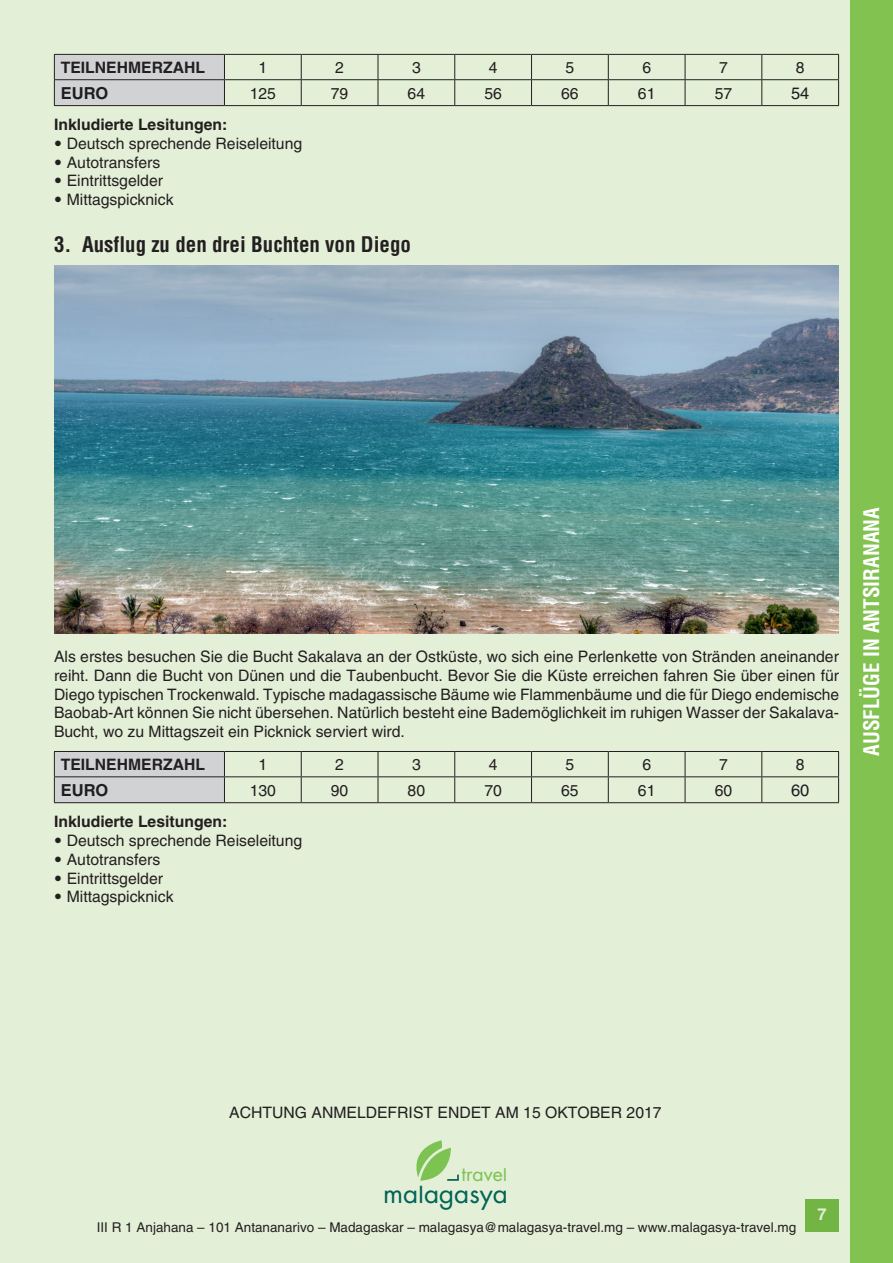
<style>
.page{position:relative;width:893px;height:1263px;background:#e3efd7}
.page>*{position:absolute;margin:0;border:0;box-sizing:border-box;transform-origin:0 0}
.t1{font:26.1px "Futura";color:#006355}
.t2{font:700 condensed 21px "Helvetica LT Std";color:#231f20}
.t3{font:700 condensed 21px "Helvetica LT Std";color:#fff}
.t4{font:19.5px "Futura";color:#7cc352}
.t5{font:700 16.5px "Helvetica LT Std";color:#1b1d1f}
.t6{font:16.5px "Helvetica LT Std";color:#1b1d1f}
.t7{font:700 16.5px "Helvetica LT Std";color:#fff}
.t8{font:15.75px/18.8px "Helvetica LT Std";color:#231f20;text-align:justify}
.t9{font:700 15.75px "Helvetica LT Std";color:#231f20}
.t10{font:13.5px "Helvetica LT Std";color:#231f20}
.s1{font-family:"Helvetica Neue LT Std";font-weight:300;font-stretch:condensed}
.s2{font-size:15.6px}
.s3{font-size:20.85px}
</style>
<div class="page">
<div style="left:850px;top:0;width:43px;height:1263px;background:#82c251"></div>
<div style="left:805px;top:1199px;width:34px;height:32px;background:#73b544"></div>
<svg style="left:416px;top:1140px;width:43px;height:41px"></svg>
<hr style="left:224px;top:79px;width:77px;height:1px;background:#231f20">
<hr style="left:301px;top:79px;width:77px;height:1px;background:#231f20">
<svg style="left:301px;top:55px;width:1px;height:50px"></svg>
<hr style="left:378px;top:79px;width:77px;height:1px;background:#231f20">
<svg style="left:378px;top:55px;width:1px;height:50px"></svg>
<hr style="left:455px;top:79px;width:76px;height:1px;background:#231f20">
<svg style="left:454px;top:55px;width:1px;height:50px"></svg>
<hr style="left:531px;top:79px;width:77px;height:1px;background:#231f20">
<svg style="left:531px;top:55px;width:1px;height:50px"></svg>
<hr style="left:608px;top:79px;width:77px;height:1px;background:#231f20">
<svg style="left:608px;top:55px;width:1px;height:50px"></svg>
<hr style="left:685px;top:79px;width:77px;height:1px;background:#231f20">
<svg style="left:685px;top:55px;width:1px;height:50px"></svg>
<hr style="left:762px;top:79px;width:77px;height:1px;background:#231f20">
<svg style="left:761px;top:55px;width:1px;height:50px"></svg>
<hr style="left:224px;top:54px;width:77px;height:1px;background:#231f20">
<hr style="left:301px;top:54px;width:77px;height:1px;background:#231f20">
<hr style="left:378px;top:54px;width:77px;height:1px;background:#231f20">
<hr style="left:455px;top:54px;width:76px;height:1px;background:#231f20">
<hr style="left:531px;top:54px;width:77px;height:1px;background:#231f20">
<hr style="left:608px;top:54px;width:77px;height:1px;background:#231f20">
<hr style="left:685px;top:54px;width:77px;height:1px;background:#231f20">
<hr style="left:762px;top:54px;width:77px;height:1px;background:#231f20">
<svg style="left:838px;top:55px;width:1px;height:50px"></svg>
<hr style="left:224px;top:105px;width:77px;height:1px;background:#231f20">
<hr style="left:301px;top:105px;width:77px;height:1px;background:#231f20">
<hr style="left:378px;top:105px;width:77px;height:1px;background:#231f20">
<hr style="left:455px;top:105px;width:76px;height:1px;background:#231f20">
<hr style="left:531px;top:105px;width:77px;height:1px;background:#231f20">
<hr style="left:608px;top:105px;width:77px;height:1px;background:#231f20">
<hr style="left:685px;top:105px;width:77px;height:1px;background:#231f20">
<hr style="left:762px;top:105px;width:77px;height:1px;background:#231f20">
<div style="left:54px;top:54px;width:171px;height:52px;background:#d1d2d4"></div>
<hr style="left:54px;top:105px;width:170px;height:1px;background:#231f20">
<img style="left:54px;top:265px;width:785px;height:368px">
<hr style="left:224px;top:776px;width:77px;height:1px;background:#231f20">
<hr style="left:301px;top:776px;width:77px;height:1px;background:#231f20">
<svg style="left:301px;top:752px;width:1px;height:50px"></svg>
<hr style="left:378px;top:776px;width:77px;height:1px;background:#231f20">
<svg style="left:378px;top:752px;width:1px;height:50px"></svg>
<hr style="left:455px;top:776px;width:76px;height:1px;background:#231f20">
<svg style="left:454px;top:752px;width:1px;height:50px"></svg>
<hr style="left:531px;top:776px;width:77px;height:1px;background:#231f20">
<svg style="left:531px;top:752px;width:1px;height:50px"></svg>
<hr style="left:608px;top:776px;width:77px;height:1px;background:#231f20">
<svg style="left:608px;top:752px;width:1px;height:50px"></svg>
<hr style="left:685px;top:776px;width:77px;height:1px;background:#231f20">
<svg style="left:685px;top:752px;width:1px;height:50px"></svg>
<hr style="left:762px;top:776px;width:77px;height:1px;background:#231f20">
<svg style="left:761px;top:752px;width:1px;height:50px"></svg>
<hr style="left:224px;top:751px;width:77px;height:1px;background:#231f20">
<hr style="left:301px;top:751px;width:77px;height:1px;background:#231f20">
<hr style="left:378px;top:751px;width:77px;height:1px;background:#231f20">
<hr style="left:455px;top:751px;width:76px;height:1px;background:#231f20">
<hr style="left:531px;top:751px;width:77px;height:1px;background:#231f20">
<hr style="left:608px;top:751px;width:77px;height:1px;background:#231f20">
<hr style="left:685px;top:751px;width:77px;height:1px;background:#231f20">
<hr style="left:762px;top:751px;width:77px;height:1px;background:#231f20">
<svg style="left:838px;top:752px;width:1px;height:50px"></svg>
<hr style="left:224px;top:802px;width:77px;height:1px;background:#231f20">
<hr style="left:301px;top:802px;width:77px;height:1px;background:#231f20">
<hr style="left:378px;top:802px;width:77px;height:1px;background:#231f20">
<hr style="left:455px;top:802px;width:76px;height:1px;background:#231f20">
<hr style="left:531px;top:802px;width:77px;height:1px;background:#231f20">
<hr style="left:608px;top:802px;width:77px;height:1px;background:#231f20">
<hr style="left:685px;top:802px;width:77px;height:1px;background:#231f20">
<hr style="left:762px;top:802px;width:77px;height:1px;background:#231f20">
<div style="left:54px;top:751px;width:171px;height:52px;background:#d1d2d4"></div>
<hr style="left:54px;top:802px;width:170px;height:1px;background:#231f20">
<p class="t9" style="left:61px;top:58px;width:146px">TEILNEHMERZAHL</p>
<p class="t8" style="left:258px;top:58px;width:10px">1</p>
<p class="t8" style="left:335px;top:58px;width:10px">2</p>
<p class="t8" style="left:412px;top:58px;width:10px">3</p>
<p class="t8" style="left:489px;top:58px;width:10px">4</p>
<p class="t8" style="left:566px;top:58px;width:10px">5</p>
<p class="t8" style="left:642px;top:58px;width:10px">6</p>
<p class="t8" style="left:719px;top:58px;width:10px">7</p>
<p class="t8" style="left:796px;top:58px;width:10px">8</p>
<p class="t5" style="left:61px;top:83px;width:49px">EURO</p>
<p class="t8" style="left:250px;top:84px;width:28px">125</p>
<p class="t8" style="left:331px;top:84px;width:19px">79</p>
<p class="t8" style="left:408px;top:84px;width:19px">64</p>
<p class="t8" style="left:484px;top:84px;width:19px">56</p>
<p class="t8" style="left:561px;top:84px;width:19px">66</p>
<p class="t8" style="left:638px;top:84px;width:19px">61</p>
<p class="t8" style="left:715px;top:84px;width:19px">57</p>
<p class="t6" style="left:791px;top:84px;width:20px">54</p>
<p class="t9" style="left:54px;top:115px;width:175px">Inkludierte Lesitungen:</p>
<p class="t8" style="left:54px;top:134px;width:250px"><span class="s1">•</span> Deutsch sprechende Reiseleitung</p>
<p class="t8" style="left:54px;top:153px;width:108px"><span class="s1">•</span> Autotransfers</p>
<p class="t8" style="left:54px;top:172px;width:111px"><span class="s1">•</span> Eintrittsgelder</p>
<p class="t8" style="left:54px;top:190px;width:121px"><span class="s1">•</span> Mittagspicknick</p>
<h2 class="t2" style="left:54px;top:231px;width:358px">3. Ausflug zu den drei Buchten von Diego</h2>
<p class="t8" style="left:54px;top:647px;width:787px">Als erstes besuchen Sie die Bucht Sakalava an der Ostküste, wo sich eine Perlenkette von Stränden aneinander reiht. Dann die Bucht von Dünen und die Taubenbucht. Bevor Sie die Küste erreichen fahren Sie über einen für Diego typischen Trockenwald. Typische madagassische Bäume wie Flammenbäume und die für Diego endemische Baobab-Art können Sie nicht übersehen. Natürlich besteht eine Bademöglichkeit im ruhigen Wasser der Sakalava-Bucht, wo zu Mittagszeit ein Picknick serviert wird.</p>
<p class="t9" style="left:61px;top:755px;width:146px">TEILNEHMERZAHL</p>
<p class="t8" style="left:258px;top:755px;width:10px">1</p>
<p class="t8" style="left:335px;top:755px;width:10px">2</p>
<p class="t8" style="left:412px;top:755px;width:10px">3</p>
<p class="t8" style="left:489px;top:755px;width:10px">4</p>
<p class="t8" style="left:566px;top:755px;width:10px">5</p>
<p class="t8" style="left:642px;top:755px;width:10px">6</p>
<p class="t8" style="left:719px;top:755px;width:10px">7</p>
<p class="t8" style="left:796px;top:755px;width:10px">8</p>
<p class="t5" style="left:61px;top:780px;width:49px">EURO</p>
<p class="t8" style="left:250px;top:781px;width:28px">130</p>
<p class="t8" style="left:331px;top:781px;width:19px">90</p>
<p class="t8" style="left:408px;top:781px;width:19px">80</p>
<p class="t8" style="left:484px;top:781px;width:19px">70</p>
<p class="t8" style="left:561px;top:781px;width:19px">65</p>
<p class="t8" style="left:638px;top:781px;width:19px">61</p>
<p class="t8" style="left:715px;top:781px;width:19px">60</p>
<p class="t6" style="left:791px;top:781px;width:20px">60</p>
<p class="t9" style="left:54px;top:812px;width:175px">Inkludierte Lesitungen:</p>
<p class="t8" style="left:54px;top:831px;width:250px"><span class="s1">•</span> Deutsch sprechende Reiseleitung</p>
<p class="t8" style="left:54px;top:850px;width:108px"><span class="s1">•</span> Autotransfers</p>
<p class="t8" style="left:54px;top:869px;width:111px"><span class="s1">•</span> Eintrittsgelder</p>
<p class="t8" style="left:54px;top:887px;width:121px"><span class="s1">•</span> Mittagspicknick</p>
<h2 class="t3" style="left:858px;top:756px;width:250px;rotate:-90deg">AUSFLÜGE IN ANTSIRANANA</h2>
<p class="t8" style="left:229px;top:1103px;width:434px">ACHTUNG ANMELDEFRIST ENDET AM 15 OKTOBER 2017</p>
<p class="t4" style="left:461px;top:1160px;width:48px">trave<span class="s2">l</span></p>
<h1 class="t1" style="left:383px;top:1175px;width:126px">ma<span class="s3">l</span>agasya</h1>
<p class="t10" style="left:97px;top:1219px;width:701px">III R 1 Anjahana – 101 Antananarivo – Madagaskar – malagasya@malagasya-travel.mg – www.malagasya-travel.mg</p>
<p class="t7" style="left:817px;top:1204px;width:11px">7</p>
</div>
